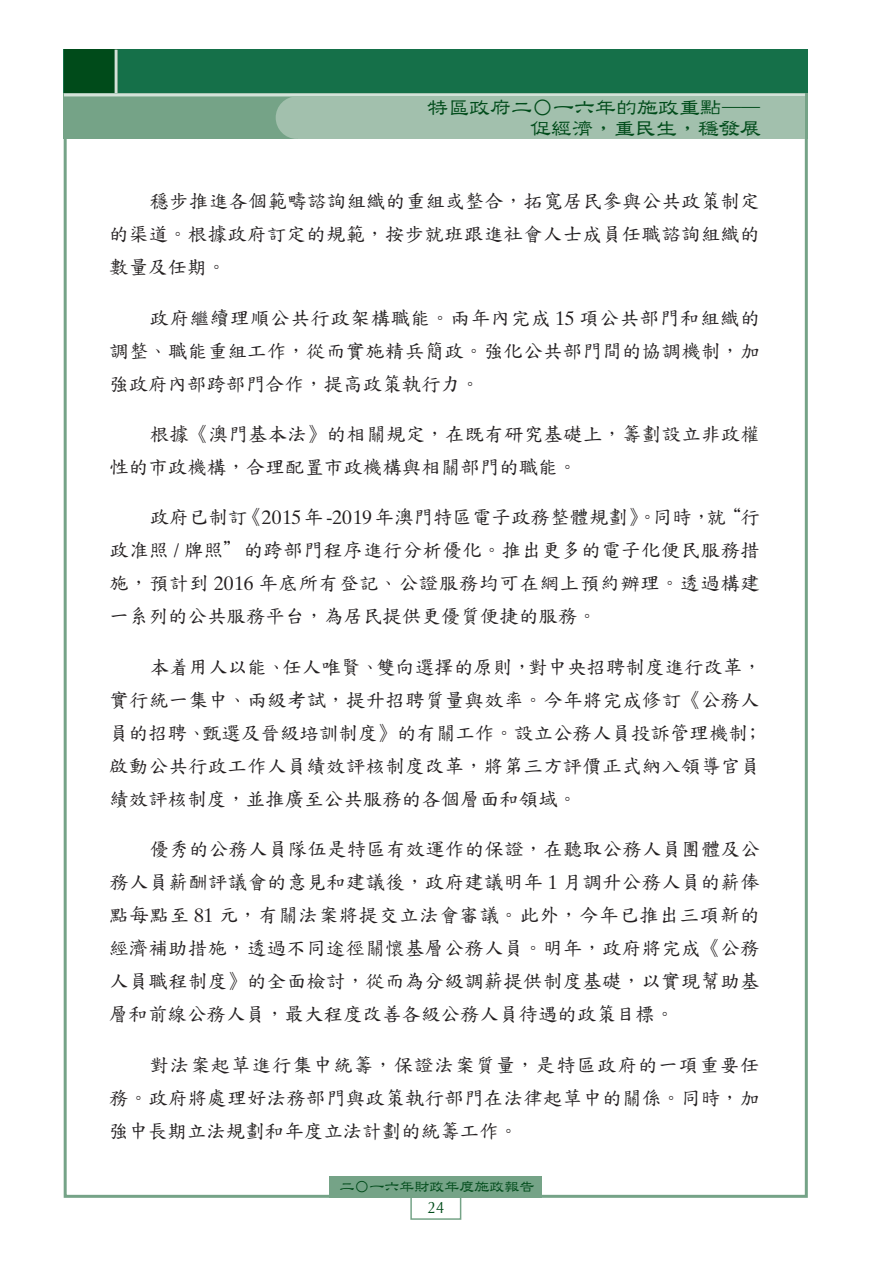
<style>
.page{position:relative;width:893px;height:1263px;background:#fff}
.page>*{position:absolute;margin:0;border:0;box-sizing:border-box;transform-origin:0 0}
.t1{font:21px/21px "DF Li Shu HK W5";color:#004b1a;text-align:right}
.t2{font:19.5px/33px "DF Kai Shu HK W5";letter-spacing:.01em;color:#231f20;text-align:justify}
.t3{font:16.5px "Optima";color:#004b1a;scale:.9 1}
.t4{font:15px "DF Li Shu HK W5";color:#004b1a}
.s1{font-family:"Times Ten LT Std"}
</style>
<div class="page">
<div style="left:64px;top:50px;width:744px;height:89px;background:#157049"></div>
<div style="left:64px;top:50px;width:53px;height:89px;background:#004b1a"></div>
<hr style="left:115px;top:50px;width:3px;height:46px;background:#d4e2d9">
<div style="left:64px;top:94px;width:744px;height:45px;background:#75a387"></div>
<hr style="left:64px;top:93px;width:741px;height:3px;background:#d4e2d9">
<div style="left:298px;top:96px;width:507px;height:43px;background:#a2c0ad"></div>
<div style="left:276px;top:96px;width:42px;height:43px;background:#a2c0ad;border-radius:50%"></div>
<div style="left:410px;top:1196px;width:51px;height:24px;border:2px solid #75a387"></div>
<div style="left:330px;top:1176px;width:212px;height:22px;background:#75a387"></div>
<p class="t1" style="left:427px;top:97px;width:335px">特區政府二○一六年的施政重點——促經濟，重民生，穩發展</p>
<p class="t2" style="left:109px;top:184px;width:652px;text-indent:40px">穩步推進各個範疇諮詢組織的重組或整合，拓寬居民參與公共政策制定的渠道。根據政府訂定的規範，按步就班跟進社會人士成員任職諮詢組織的數量及任期。</p>
<p class="t2" style="left:109px;top:301px;width:652px;text-indent:40px">政府繼續理順公共行政架構職能。兩年內完成 <span class="s1">15</span> 項公共部門和組織的調整、職能重組工作，從而實施精兵簡政。強化公共部門間的協調機制，加強政府內部跨部門合作，提高政策執行力。</p>
<p class="t2" style="left:109px;top:417px;width:652px;text-indent:40px">根據《澳門基本法》的相關規定，在既有研究基礎上，籌劃設立非政權性的市政機構，合理配置市政機構與相關部門的職能。</p>
<p class="t2" style="left:109px;top:501px;width:652px;text-indent:40px">政府已制訂《<span class="s1">2015</span>年<span class="s1">-2019</span>年澳門特區電子政務整體規劃》。同時，就“行政准照 <span class="s1">/</span> 牌照”的跨部門程序進行分析優化。推出更多的電子化便民服務措施，預計到 <span class="s1">2016</span> 年底所有登記、公證服務均可在網上預約辦理。透過構建一系列的公共服務平台，為居民提供更優質便捷的服務。</p>
<p class="t2" style="left:109px;top:650px;width:655px;text-align:left;text-indent:41px">本着用人以能、任人唯賢、雙向選擇的原則，對中央招聘制度進行改革，實行統一集中、兩級考試，提升招聘質量與效率。今年將完成修訂《公務人員的招聘、甄選及晉級培訓制度》的有關工作。設立公務人員投訴管理機制；啟動公共行政工作人員績效評核制度改革，將第三方評價正式納入領導官員績效評核制度，並推廣至公共服務的各個層面和領域。</p>
<p class="t2" style="left:109px;top:832px;width:652px;text-indent:41px">優秀的公務人員隊伍是特區有效運作的保證，在聽取公務人員團體及公務人員薪酬評議會的意見和建議後，政府建議明年 <span class="s1">1</span> 月調升公務人員的薪俸點每點至 <span class="s1">81</span> 元，有關法案將提交立法會審議。此外，今年已推出三項新的經濟補助措施，透過不同途徑關懷基層公務人員。明年，政府將完成《公務人員職程制度》的全面檢討，從而為分級調薪提供制度基礎，以實現幫助基層和前線公務人員，最大程度改善各級公務人員待遇的政策目標。</p>
<p class="t2" style="left:109px;top:1048px;width:652px;text-indent:41px">對法案起草進行集中統籌，保證法案質量，是特區政府的一項重要任務。政府將處理好法務部門與政策執行部門在法律起草中的關係。同時，加強中長期立法規劃和年度立法計劃的統籌工作。</p>
<p class="t4" style="left:339px;top:1178px;width:196px">二○一六年財政年度施政報告</p>
<p class="t3" style="left:428px;top:1198px;width:20px">24</p>
</div>
